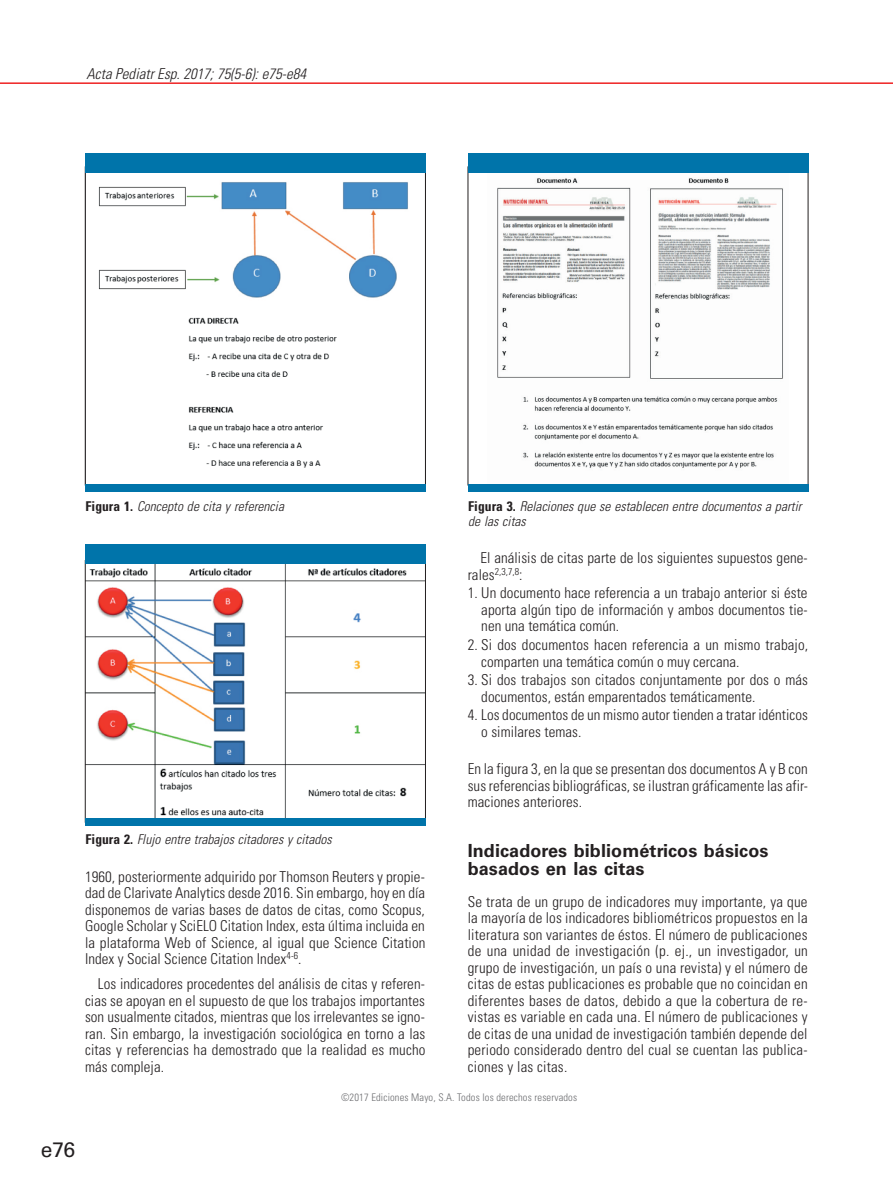
<style>
.page{position:relative;width:893px;height:1191px;background:#fff}
.page>*{position:absolute;margin:0;border:0;box-sizing:border-box;transform-origin:0 0}
.t1{font:21px "Univers LT Std";color:#231f20}
.t2{font:700 18px/18px "Univers LT Std";letter-spacing:.005em;color:#231f20}
.t3{font:300 condensed 15px/16.5px "Univers LT Std";letter-spacing:.005em;color:#231f20;text-align:justify}
.t4{font:italic 300 condensed 15px "Univers LT Std";letter-spacing:.005em;color:#231f20}
.t5{font:italic 300 condensed 13.5px/15px "Univers LT Std";letter-spacing:.005em;color:#231f20}
.t6{font:300 condensed 10.5px "Univers LT Std";letter-spacing:.015em;color:#6c6d70}
.t7{font:300 condensed 9.9px "Univers LT Std";color:#231f20}
.s1{font-weight:700;font-style:normal}
.s2{font-size:15px}
</style>
<div class="page">
<hr style="left:0;top:82px;width:893px;height:2px;background:#ee2123">
<img style="left:98px;top:182px;width:310px;height:286px">
<div style="left:85px;top:484px;width:341px;height:8px;background:#0074aa"></div>
<div style="left:85px;top:153px;width:341px;height:20px;background:#0074aa"></div>
<img style="left:87px;top:563px;width:337px;height:255px">
<div style="left:85px;top:818px;width:341px;height:8px;background:#0074aa"></div>
<div style="left:85px;top:544px;width:341px;height:19px;background:#0074aa"></div>
<img style="left:497px;top:178px;width:286px;height:291px">
<div style="left:468px;top:484px;width:340px;height:8px;background:#0074aa"></div>
<div style="left:468px;top:153px;width:340px;height:20px;background:#0074aa"></div>
<p class="t4" style="left:87px;top:65px;width:221px">Acta Pediatr Esp. 2017; 75(5-6): e75-e84</p>
<p class="t5" style="left:85px;top:498px;width:200px"><span class="s1">Figura 1.</span> Concepto de cita y referencia</p>
<p class="t5" style="left:85px;top:832px;width:248px"><span class="s1">Figura 2.</span> Flujo entre trabajos citadores y citados</p>
<p class="t3" style="left:85px;top:868px;width:342px">1960, posteriormente adquirido por Thomson Reuters y propie&shy;dad de Clarivate Analytics desde 2016. Sin embargo, hoy en día disponemos de varias bases de datos de citas, como Scopus, Google Scholar y SciELO Citation Index, esta última incluida en la plataforma Web of Science, al igual que Science Citation Index y Social Science Citation Index<sup>4-6</sup>.</p>
<p class="t3" style="left:85px;top:975px;width:342px;text-indent:13px">Los indicadores procedentes del análisis de citas y referen&shy;cias se apoyan en el supuesto de que los trabajos importantes son usualmente citados, mientras que los irrelevantes se igno&shy;ran. Sin embargo, la investigación sociológica en torno a las citas y referencias ha demostrado que la realidad es mucho más compleja.</p>
<p class="t5" style="left:468px;top:498px;width:335px"><span class="s1">Figura 3.</span> Relaciones que se establecen entre documentos a partir de las citas</p>
<p class="t3" style="left:480px;top:549px;width:329px">El análisis de citas parte de los siguientes supuestos gene-</p>
<p class="t7" style="left:468px;top:565px;width:56px"><span class="s2">rales</span>2,3,7,8<span class="s2">:</span></p>
<p class="t3" style="left:481px;top:585px;width:328px;text-indent:-14px">1. Un documento hace referencia a un trabajo anterior si éste aporta algún tipo de información y ambos documentos tie&shy;nen una temática común.</p>
<p class="t3" style="left:481px;top:636px;width:328px;text-indent:-14px">2. Si dos documentos hacen referencia a un mismo trabajo, comparten una temática común o muy cercana.</p>
<p class="t3" style="left:481px;top:671px;width:328px;text-indent:-14px">3. Si dos trabajos son citados conjuntamente por dos o más documentos, están emparentados temáticamente.</p>
<p class="t3" style="left:481px;top:707px;width:328px;text-indent:-14px">4. Los documentos de un mismo autor tienden a tratar idénticos o similares temas.</p>
<p class="t3" style="left:468px;top:761px;width:342px">En la figura 3, en la que se presentan dos documentos A y B con sus referencias bibliográficas, se ilustran gráficamente las afir&shy;maciones anteriores.</p>
<p class="t2" style="left:468px;top:842px;width:302px">Indicadores bibliométricos básicos basados en las citas</p>
<p class="t3" style="left:468px;top:893px;width:342px">Se trata de un grupo de indicadores muy importante, ya que la mayoría de los indicadores bibliométricos propuestos en la literatura son variantes de éstos. El número de publicaciones de una unidad de investigación (p. ej., un investigador, un grupo de investigación, un país o una revista) y el número de citas de estas publicaciones es probable que no coincidan en diferentes bases de datos, debido a que la cobertura de re&shy;vistas es variable en cada una. El número de publicaciones y de citas de una unidad de investigación también depende del periodo considerado dentro del cual se cuentan las publica&shy;ciones y las citas.</p>
<p class="t6" style="left:341px;top:1090px;width:238px">©2017 Ediciones Mayo, S.A. Todos los derechos reservados</p>
<h1 class="t1" style="left:41px;top:1136px;width:36px">e76</h1>
</div>
